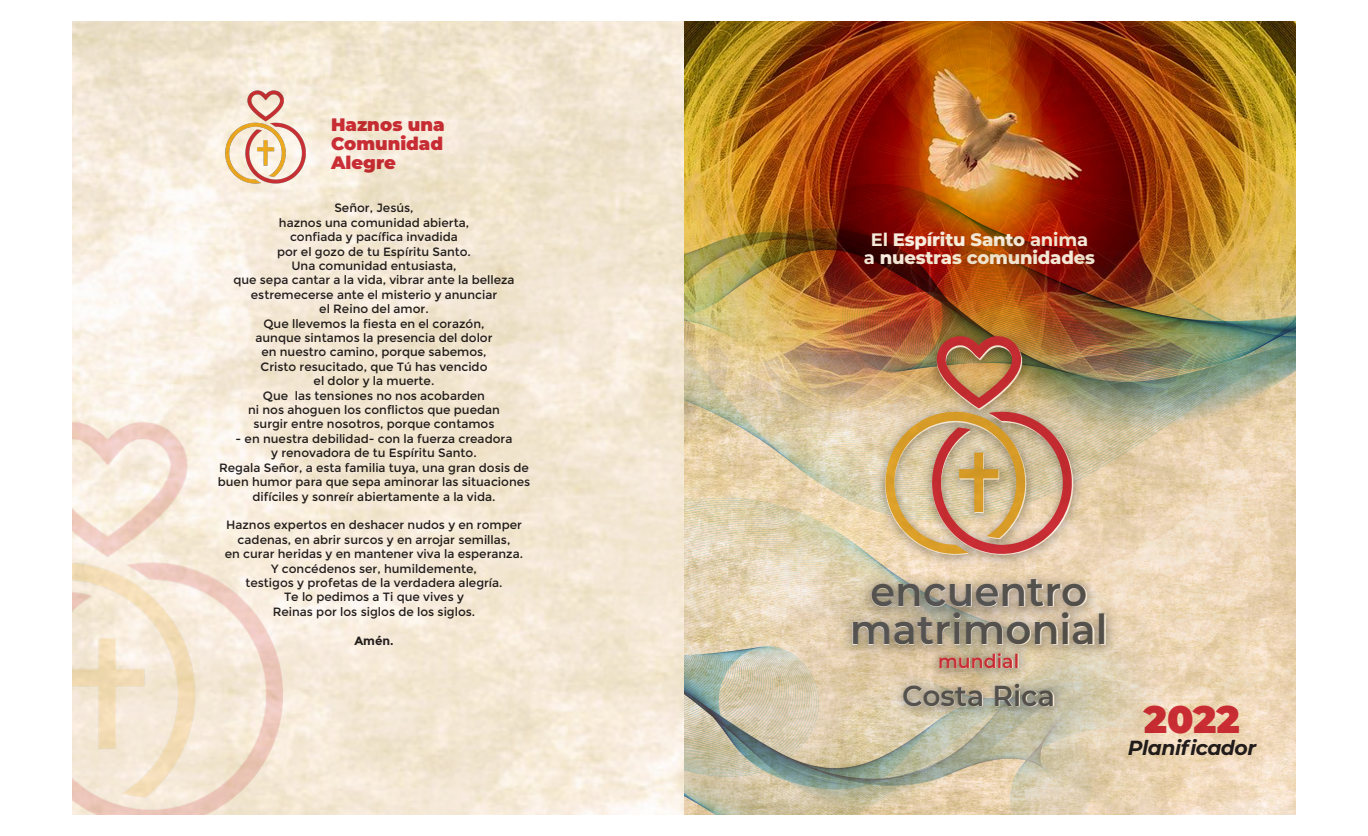
<style>
.page{position:relative;width:1368px;height:836px;background:#fff}
.page>*{position:absolute;margin:0;border:0;box-sizing:border-box;transform-origin:0 0}
.t1{font:600 41.2px/38.4px "Montserrat";color:#57585a;text-align:center}
.t2{font:900 38.3px "Montserrat";color:#ce313c}
.t3{font:600 28.8px "Montserrat";color:#57585a}
.t4{font:italic 700 20.4px "Montserrat";letter-spacing:-.025em;color:#231f20}
.t5{font:600 19.2px "Montserrat";color:#ce313c}
.t6{font:800 18px/18px "Montserrat";letter-spacing:-.01em;color:#fff;text-align:center}
.t7{font:900 18px/19px "Montserrat";color:#ce313c;text-align:justify}
.t8{font:12px/14.4px "Montserrat";color:#231f20;text-align:center}
.t9{font:700 12px "Montserrat";color:#231f20}
.s1{font-weight:700}
</style>
<div class="page">
<svg style="left:72px;top:22px;width:612px;height:792px;background:#f3e8d6"></svg>
<img style="left:72px;top:368px;width:238px;height:446px">
<img style="left:221px;top:78px;width:91px;height:117px">
<img style="left:684px;top:22px;width:612px;height:792px">
<img style="left:885px;top:335px;width:187px;height:219px">
<h3 class="t7" style="left:331px;top:114px;width:115px">Haznos una Comunidad Alegre</h3>
<p class="t8" style="left:233px;top:201px;width:283px">Señor, Jesús,<br>haznos una comunidad abierta,<br>confiada y pacífica invadida<br>por el gozo de tu Espíritu Santo.<br>Una comunidad entusiasta,<br>que sepa cantar a la vida, vibrar ante la belleza estremecerse ante el misterio y anunciar<br>el Reino del amor.<br>Que llevemos la fiesta en el corazón,<br>aunque sintamos la presencia del dolor<br>en nuestro camino, porque sabemos,<br>Cristo resucitado, que Tú has vencido<br>el dolor y la muerte.<br>Que las tensiones no nos acobarden<br>ni nos ahoguen los conflictos que puedan surgir entre nosotros, porque contamos</p>
<p class="t8" style="left:218px;top:431px;width:314px">- en nuestra debilidad- con la fuerza creadora<br>y renovadora de tu Espíritu Santo.<br>Regala Señor, a esta familia tuya, una gran dosis de buen humor para que sepa aminorar las situaciones difíciles y sonreír abiertamente a la vida.</p>
<p class="t8" style="left:225px;top:518px;width:300px">Haznos expertos en deshacer nudos y en romper cadenas, en abrir surcos y en arrojar semillas,<br>en curar heridas y en mantener viva la esperanza.<br>Y concédenos ser, humildemente,<br>testigos y profetas de la verdadera alegría.<br>Te lo pedimos a Ti que vives y<br>Reinas por los siglos de los siglos.</p>
<p class="t9" style="left:354px;top:633px;width:41px">Amén.</p>
<h3 class="t6" style="left:864px;top:229px;width:233px"><span class="s1">El</span> Espíritu Santo <span class="s1">anima a</span> nuestras comunidades</h3>
<h1 class="t1" style="left:850px;top:570px;width:259px">encuentro matrimonial</h1>
<h3 class="t5" style="left:938px;top:647px;width:83px">mundial</h3>
<h3 class="t3" style="left:902px;top:675px;width:154px">Costa Rica</h3>
<h2 class="t2" style="left:1144px;top:690px;width:98px">2022</h2>
<h3 class="t4" style="left:1128px;top:732px;width:130px">Planificador</h3>
</div>
